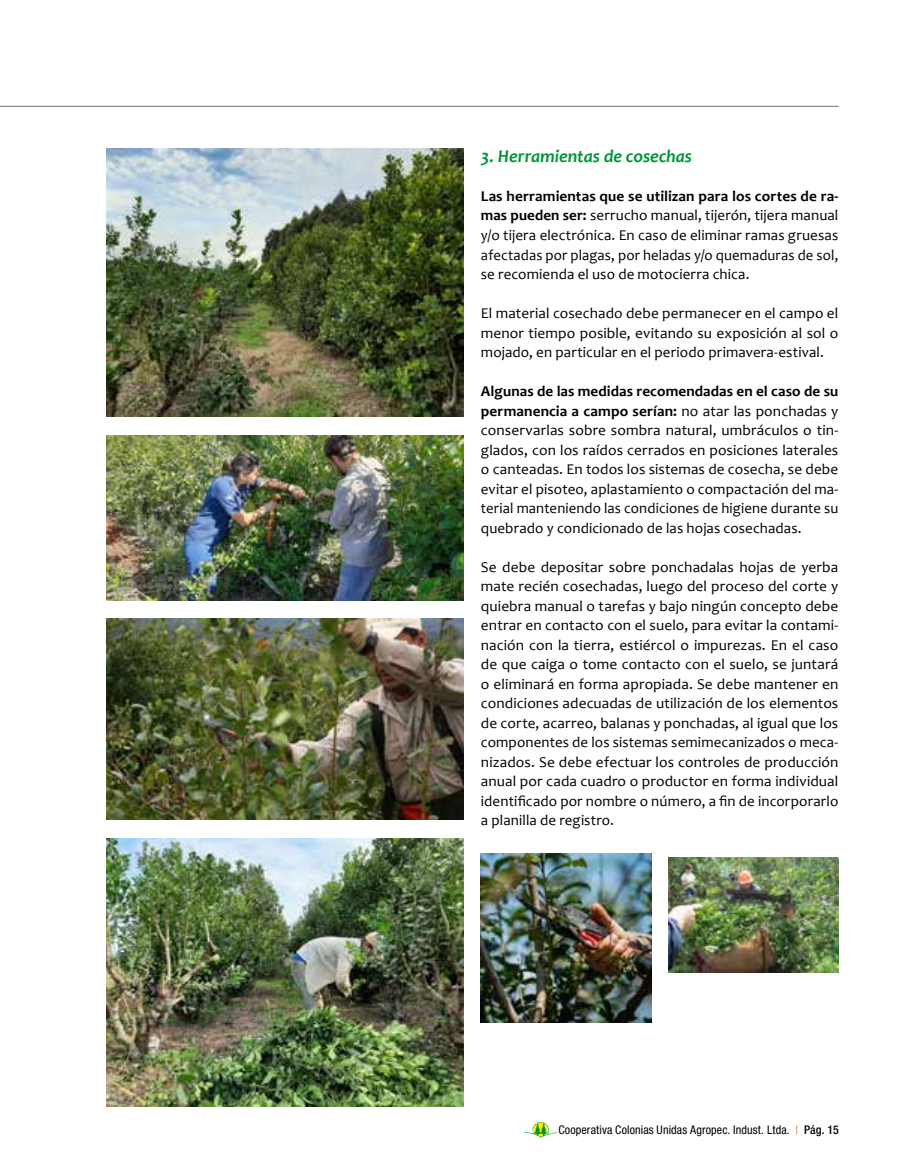
<style>
.page{position:relative;width:915px;height:1170px;background:#fff}
.page>*{position:absolute;margin:0;border:0;box-sizing:border-box;transform-origin:0 0}
.t1{font:italic 700 18px "Candara";color:#009539}
.t2{font:15px/19.5px "Candara";letter-spacing:.005em;color:#000;text-align:justify}
.t3{font:condensed 12px "Helvetica Neue";letter-spacing:.01em;color:#000}
.s1{font-weight:700}
.s2{color:#cd824a}
.s3{font-weight:500}
</style>
<div class="page">
<svg style="left:523px;top:1122px;width:34px;height:15px"></svg>
<hr style="left:0;top:106px;width:838px;height:1px;background:#87888a">
<img style="left:106px;top:618px;width:357px;height:201px">
<img style="left:668px;top:857px;width:170px;height:115px">
<img style="left:106px;top:435px;width:357px;height:165px">
<img style="left:480px;top:853px;width:171px;height:169px">
<img style="left:106px;top:838px;width:357px;height:268px">
<img style="left:106px;top:149px;width:357px;height:268px">
<p class="t1" style="left:480px;top:145px;width:212px">3. Herramientas de cosechas</p>
<p class="t2" style="left:480px;top:186px;width:359px"><span class="s1">Las herramientas que se utilizan para los cortes de ra&shy;mas pueden ser:</span> serrucho manual, tijerón, tijera manual y/o tijera electrónica. En caso de eliminar ramas gruesas afectadas por plagas, por heladas y/o quemaduras de sol, se recomienda el uso de motocierra chica.</p>
<p class="t2" style="left:480px;top:303px;width:359px">El material cosechado debe permanecer en el campo el menor tiempo posible, evitando su exposición al sol o mojado, en particular en el periodo primavera-estival.</p>
<p class="t2" style="left:480px;top:381px;width:359px"><span class="s1">Algunas de las medidas recomendadas en el caso de su permanencia a campo serían:</span> no atar las ponchadas y conservarlas sobre sombra natural, umbráculos o tin&shy;glados, con los raídos cerrados en posiciones laterales o canteadas. En todos los sistemas de cosecha, se debe evitar el pisoteo, aplastamiento o compactación del ma&shy;terial manteniendo las condiciones de higiene durante su quebrado y condicionado de las hojas cosechadas.</p>
<p class="t2" style="left:480px;top:557px;width:359px">Se debe depositar sobre ponchadalas hojas de yerba mate recién cosechadas, luego del proceso del corte y quiebra manual o tarefas y bajo ningún concepto debe entrar en contacto con el suelo, para evitar la contami&shy;nación con la tierra, estiércol o impurezas. En el caso de que caiga o tome contacto con el suelo, se juntará o eliminará en forma apropiada. Se debe mantener en condiciones adecuadas de utilización de los elementos de corte, acarreo, balanas y ponchadas, al igual que los componentes de los sistemas semimecanizados o meca&shy;nizados. Se debe efectuar los controles de producción anual por cada cuadro o productor en forma individual identificado por nombre o número, a fin de incorporarlo a planilla de registro.</p>
<p class="t3" style="left:558px;top:1122px;width:282px">Cooperativa Colonias Unidas Agropec. Indust. Ltda. <span class="s2">|</span> <span class="s3">Pág. 15</span></p>
</div>
